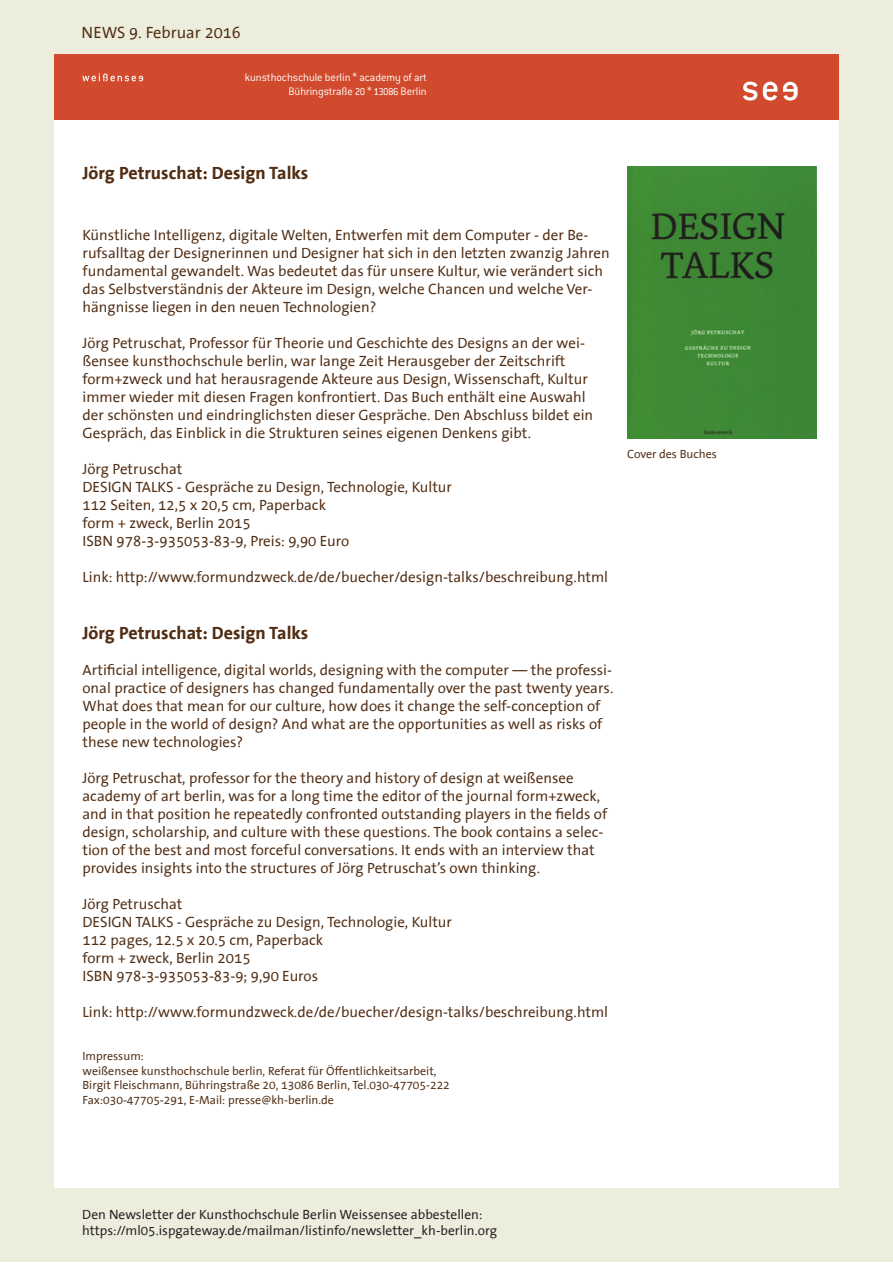
<style>
.page{position:relative;width:893px;height:1263px;background:#fff}
.page>*{position:absolute;margin:0;border:0;box-sizing:border-box;transform-origin:0 0}
.Überschrift{font:700 18px "The Sans Office";color:#512d13}
.Kopfzeile-News{font:16.5px "The Sans Office";color:#512d13}
.Fließtext{font:15px/18px "The Sans Office";color:#512d13}
.t1{font:13.5px/16.2px "The Sans Office";color:#231f20}
.Bildunterschrift{font:12px "The Sans Office";color:#512d13}
.t2{font:300 12px/14.4px "Weiensee Diktator";color:#fff;text-align:right}
.Impressum{font:12px "The Sans Office";color:#512d13}
</style>
<div class="page">
<div style="left:0;top:0;width:893px;height:1262px;background:#eceddd"></div>
<div style="left:54px;top:54px;width:785px;height:1134px;background:#fff"></div>
<div style="left:54px;top:54px;width:785px;height:66px;background:#d14a2d"></div>
<svg style="left:743px;top:82px;width:14px;height:19px"></svg>
<svg style="left:763px;top:82px;width:14px;height:19px"></svg>
<svg style="left:783px;top:82px;width:15px;height:19px"></svg>
<svg style="left:82px;top:73px;width:61px;height:8px"></svg>
<img style="left:627px;top:166px;width:189px;height:272px">
<p class="Kopfzeile-News" style="left:82px;top:24px;width:161px">NEWS 9. Februar 2016</p>
<p class="t2" style="left:245px;top:70px;width:183px">kunsthochschule berlin * academy of art<br>Bühringstraße 20 * 13086 Berlin</p>
<p class="Überschrift" style="left:82px;top:164px;width:227px">Jörg Petruschat: Design Talks</p>
<p class="Fließtext" style="left:82px;top:226px;width:529px">Künstliche Intelligenz, digitale Welten, Entwerfen mit dem Computer - der Be&shy;rufsalltag der Designerinnen und Designer hat sich in den letzten zwanzig Jahren fundamental gewandelt. Was bedeutet das für unsere Kultur, wie verändert sich das Selbstverständnis der Akteure im Design, welche Chancen und welche Ver&shy;hängnisse liegen in den neuen Technologien?</p>
<p class="Fließtext" style="left:82px;top:334px;width:512px">Jörg Petruschat, Professor für Theorie und Geschichte des Designs an der wei&shy;ßensee kunsthochschule berlin, war lange Zeit Herausgeber der Zeitschrift form+zweck und hat herausragende Akteure aus Design, Wissenschaft, Kultur immer wieder mit diesen Fragen konfrontiert. Das Buch enthält eine Auswahl der schönsten und eindringlichsten dieser Gespräche. Den Abschluss bildet ein Gespräch, das Einblick in die Strukturen seines eigenen Denkens gibt.</p>
<p class="Fließtext" style="left:82px;top:460px;width:371px">Jörg Petruschat<br>DESIGN TALKS - Gespräche zu Design, Technologie, Kultur 112 Seiten, 12,5 x 20,5 cm, Paperback<br>form + zweck, Berlin 2015<br>ISBN 978-3-935053-83-9, Preis: 9,90 Euro</p>
<p class="Fließtext" style="left:82px;top:568px;width:527px">Link: http://www.formundzweck.de/de/buecher/design-talks/beschreibung.html</p>
<p class="Impressum" style="left:627px;top:448px;width:91px">Cover des Buches</p>
<p class="Überschrift" style="left:82px;top:624px;width:227px">Jörg Petruschat: Design Talks</p>
<p class="Fließtext" style="left:82px;top:662px;width:532px">Artificial intelligence, digital worlds, designing with the computer — the professi&shy;onal practice of designers has changed fundamentally over the past twenty years.<br>What does that mean for our culture, how does it change the self-conception of people in the world of design? And what are the opportunities as well as risks of these new technologies?</p>
<p class="Fließtext" style="left:82px;top:770px;width:526px">Jörg Petruschat, professor for the theory and history of design at weißensee academy of art berlin, was for a long time the editor of the journal form+zweck, and in that position he repeatedly confronted outstanding players in the fields of design, scholarship, and culture with these questions. The book contains a selec&shy;tion of the best and most forceful conversations. It ends with an interview that provides insights into the structures of Jörg Petruschat’s own thinking.</p>
<p class="Fließtext" style="left:82px;top:896px;width:371px">Jörg Petruschat<br>DESIGN TALKS - Gespräche zu Design, Technologie, Kultur 112 pages, 12.5 x 20.5 cm, Paperback<br>form + zweck, Berlin 2015<br>ISBN 978-3-935053-83-9; 9,90 Euros</p>
<p class="Fließtext" style="left:82px;top:1004px;width:527px">Link: http://www.formundzweck.de/de/buecher/design-talks/beschreibung.html</p>
<p class="Bildunterschrift" style="left:82px;top:1050px;width:63px">Impressum:</p>
<p class="Bildunterschrift" style="left:82px;top:1065px;width:355px">weißensee kunsthochschule berlin, Referat für Öffentlichkeitsarbeit,</p>
<p class="Bildunterschrift" style="left:82px;top:1079px;width:369px">Birgit Fleischmann, Bühringstraße 20, 13086 Berlin, Tel.030-47705-222</p>
<p class="Bildunterschrift" style="left:82px;top:1093px;width:253px">Fax:030-47705-291, E-Mail: presse@kh-berlin.de</p>
<p class="t1" style="left:82px;top:1207px;width:416px">Den Newsletter der Kunsthochschule Berlin Weissensee abbestellen: https://ml05.ispgateway.de/mailman/listinfo/newsletter_kh-berlin.org</p>
</div>
